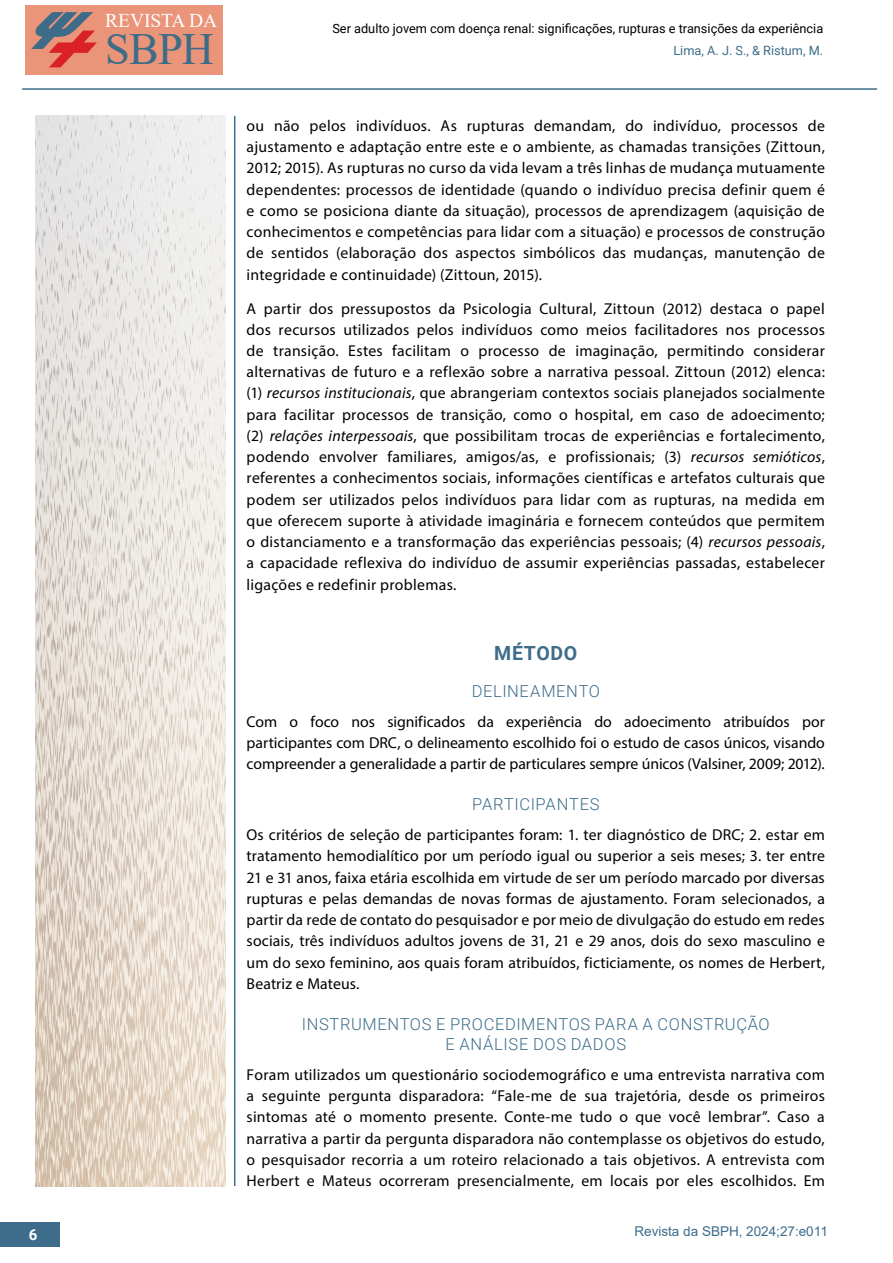
<style>
.page{position:relative;width:893px;height:1263px;background:#fff}
.page>*{position:absolute;margin:0;border:0;box-sizing:border-box;transform-origin:0 0}
.t1{font:44.55px "Times New Roman";color:#3d6c89}
.t2{font:19.5px "Times New Roman";letter-spacing:-.005em;color:#fff}
.t3{font:700 19.5px "Roboto";letter-spacing:.035em;color:#3d6d8a}
.t4{font:300 16.5px/20.1px "Roboto";letter-spacing:.04em;color:#3d6d8a;text-align:center}
.t5{font:15.75px/21.3px "Myriad Pro";letter-spacing:.015em;color:#000;text-align:justify}
.t6{font:700 15px "Roboto";color:#fff}
.t7{font:13.5px "Arial";color:#3d6d8a}
.t8{font:12.75px "Roboto";color:#000}
.t9{font:12.75px "Roboto";color:#3d6d8a}
.s1{font-style:italic}
</style>
<div class="page">
<hr style="left:234px;top:116px;width:1px;height:1070px;background:#3c6d8a">
<div style="left:26px;top:6px;width:197px;height:69px;background:#ea947a"></div>
<svg style="left:31px;top:12px;width:66px;height:55px"></svg>
<div style="left:0;top:1222px;width:59px;height:25px;background:#3d6d8a"></div>
<hr style="left:22px;top:88px;width:855px;height:2px;background:#3c6d8a">
<img style="left:35px;top:116px;width:191px;height:1070px">
<p class="t2" style="left:105px;top:6px;width:114px">REVISTA DA</p>
<h1 class="t1" style="left:105px;top:18px;width:110px">SBPH</h1>
<p class="t8" style="left:332px;top:19px;width:492px">Ser adulto jovem com doença renal: significações, rupturas e transições da experiência</p>
<p class="t9" style="left:673px;top:41px;width:151px">Lima, A. J. S., &amp; Ristum, M.</p>
<p class="t5" style="left:247px;top:115px;width:580px">ou não pelos indivíduos. As rupturas demandam, do indivíduo, processos de ajustamento e adaptação entre este e o ambiente, as chamadas transições (Zittoun, 2012; 2015). As rupturas no curso da vida levam a três linhas de mudança mutuamente dependentes: processos de identidade (quando o indivíduo precisa definir quem é e como se posiciona diante da situação), processos de aprendizagem (aquisição de conhecimentos e competências para lidar com a situação) e processos de construção de sentidos (elaboração dos aspectos simbólicos das mudanças, manutenção de integridade e continuidade) (Zittoun, 2015).</p>
<p class="t5" style="left:247px;top:297px;width:580px">A partir dos pressupostos da Psicologia Cultural, Zittoun (2012) destaca o papel dos recursos utilizados pelos indivíduos como meios facilitadores nos processos de transição. Estes facilitam o processo de imaginação, permitindo considerar alternativas de futuro e a reflexão sobre a narrativa pessoal. Zittoun (2012) elenca: (1) <span class="s1">recursos institucionais</span>, que abrangeriam contextos sociais planejados socialmente para facilitar processos de transição, como o hospital, em caso de adoecimento; (2) <span class="s1">relações interpessoais</span>, que possibilitam trocas de experiências e fortalecimento, podendo envolver familiares, amigos/as, e profissionais; (3) <span class="s1">recursos semióticos</span>, referentes a conhecimentos sociais, informações científicas e artefatos culturais que podem ser utilizados pelos indivíduos para lidar com as rupturas, na medida em que oferecem suporte à atividade imaginária e fornecem conteúdos que permitem o distanciamento e a transformação das experiências pessoais; (4) <span class="s1">recursos pessoais</span>, a capacidade reflexiva do indivíduo de assumir experiências passadas, estabelecer ligações e redefinir problemas.</p>
<p class="t3" style="left:494px;top:639px;width:85px">MÉTODO</p>
<p class="t4" style="left:472px;top:680px;width:130px">DELINEAMENTO</p>
<p class="t5" style="left:247px;top:710px;width:580px">Com o foco nos significados da experiência do adoecimento atribuídos por participantes com DRC, o delineamento escolhido foi o estudo de casos únicos, visando compreender a generalidade a partir de particulares sempre únicos (Valsiner, 2009; 2012).</p>
<p class="t4" style="left:472px;top:794px;width:129px">PARTICIPANTES</p>
<p class="t5" style="left:247px;top:824px;width:580px">Os critérios de seleção de participantes foram: 1. ter diagnóstico de DRC; 2. estar em tratamento hemodialítico por um período igual ou superior a seis meses; 3. ter entre 21 e 31 anos, faixa etária escolhida em virtude de ser um período marcado por diversas rupturas e pelas demandas de novas formas de ajustamento. Foram selecionados, a partir da rede de contato do pesquisador e por meio de divulgação do estudo em redes sociais, três indivíduos adultos jovens de 31, 21 e 29 anos, dois do sexo masculino e um do sexo feminino, aos quais foram atribuídos, ficticiamente, os nomes de Herbert, Beatriz e Mateus.</p>
<p class="t4" style="left:302px;top:1013px;width:469px">INSTRUMENTOS E PROCEDIMENTOS PARA A CONSTRUÇÃO<br>E ANÁLISE DOS DADOS</p>
<p class="t5" style="left:247px;top:1064px;width:580px">Foram utilizados um questionário sociodemográfico e uma entrevista narrativa com a seguinte pergunta disparadora: “Fale-me de sua trajetória, desde os primeiros sintomas até o momento presente. Conte-me tudo o que você lembrar”. Caso a narrativa a partir da pergunta disparadora não contemplasse os objetivos do estudo, o pesquisador recorria a um roteiro relacionado a tais objetivos. A entrevista com Herbert e Mateus ocorreram presencialmente, em locais por eles escolhidos. Em</p>
<p class="t6" style="left:29px;top:1224px;width:10px">6</p>
<p class="t7" style="left:634px;top:1222px;width:195px">Revista da SBPH, 2024;27:e011</p>
</div>
